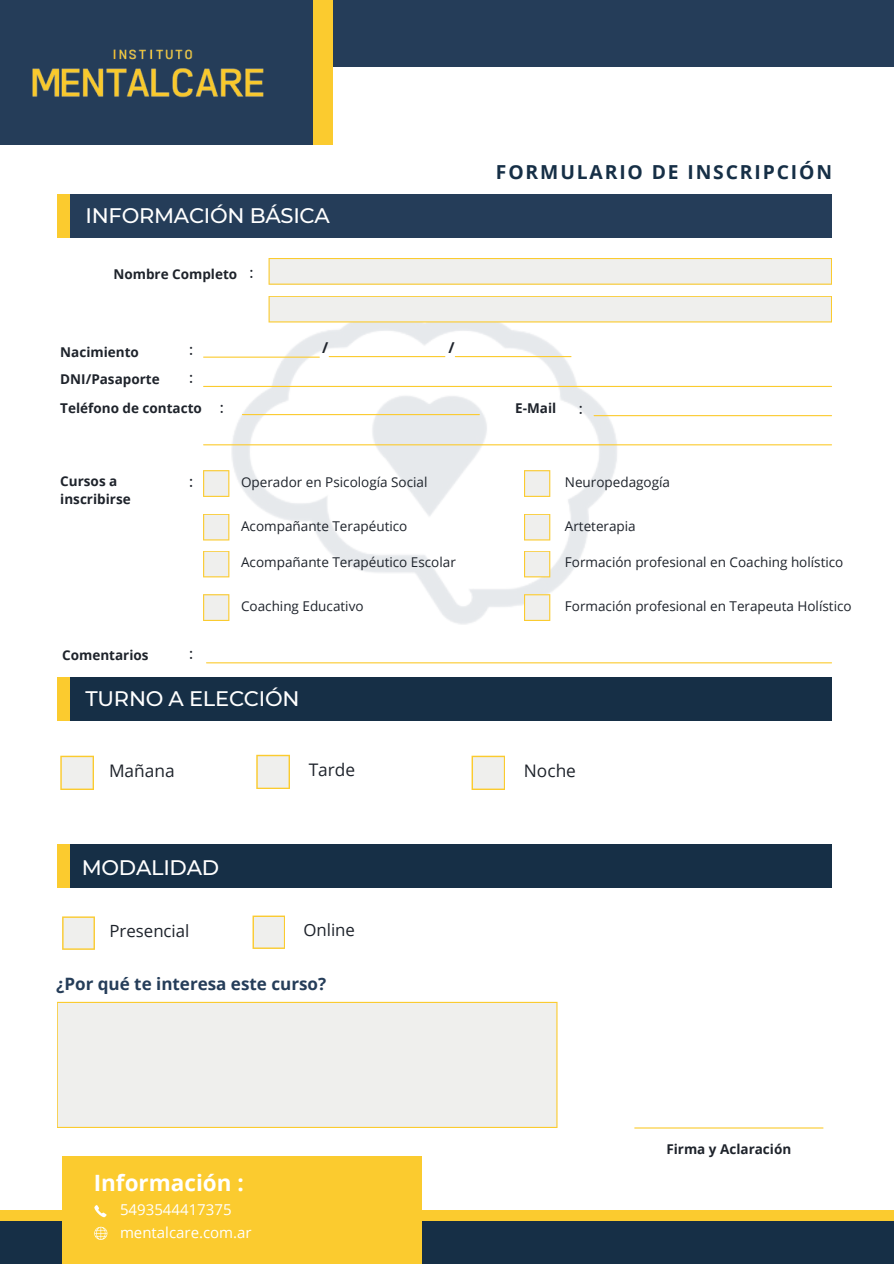
<style>
.page{position:relative;width:894px;height:1264px;background:#fff}
.page>*{position:absolute;margin:0;border:0;box-sizing:border-box;transform-origin:0 0}
.t1{font:700 22.5px "Open Sans";color:#fff}
.t2{font:500 21px "Montserrat";letter-spacing:-.01em;color:#fff}
.t3{font:700 19.35px "Open Sans";letter-spacing:.095em;color:#162f46}
.t4{font:17.25px "Open Sans";color:#1e232b}
.t5{font:700 17.1px "Open Sans";color:#253d59}
.t6{font:16.8px "Open Sans";color:#1e232b}
.t7{font:15px "Open Sans";color:#fff}
.t8{font:500 15px "Montserrat";color:#1e232b}
.t9{font:700 15px "Open Sans";color:#1e232b}
.t10{font:13.5px "Open Sans";color:#1e232b}
.t11{font:700 13.5px/18px "Open Sans";color:#1e232b}
</style>
<div class="page">
<div style="left:332px;top:0;width:561px;height:67px;background:#253d59"></div>
<img style="left:57px;top:40px;width:775px;height:910px">
<div style="left:58px;top:677px;width:17px;height:44px;background:#fbcb2f"></div>
<div style="left:58px;top:844px;width:17px;height:43px;background:#fbcb2f"></div>
<div style="left:70px;top:677px;width:761px;height:44px;background:#162f46"></div>
<div style="left:70px;top:844px;width:761px;height:44px;background:#162f46"></div>
<div style="left:0;top:0;width:322px;height:145px;background:#253d59"></div>
<div style="left:313px;top:0;width:19px;height:145px;background:#fbcb2f"></div>
<div style="left:0;top:1220px;width:893px;height:43px;background:#162f46"></div>
<div style="left:0;top:1209px;width:893px;height:11px;background:#fbcb2f"></div>
<div style="left:62px;top:1156px;width:359px;height:107px;background:#fbcb2f"></div>
<hr style="left:634px;top:1127px;width:188px;height:1px;background:#fbcb2f">
<svg style="left:94px;top:1226px;width:13px;height:13px"></svg>
<hr style="left:206px;top:662px;width:625px;height:1px;background:#fbcb2f">
<hr style="left:203px;top:444px;width:628px;height:1px;background:#fbcb2f">
<hr style="left:594px;top:415px;width:237px;height:1px;background:#fbcb2f">
<hr style="left:242px;top:414px;width:237px;height:1px;background:#fbcb2f">
<hr style="left:203px;top:386px;width:628px;height:1px;background:#fbcb2f">
<hr style="left:203px;top:356px;width:116px;height:2px;background:#fbcb2f">
<hr style="left:329px;top:356px;width:116px;height:1px;background:#fbcb2f">
<hr style="left:455px;top:356px;width:116px;height:1px;background:#fbcb2f">
<svg style="left:268px;top:258px;width:563px;height:27px;background:#efebdd"></svg>
<svg style="left:268px;top:296px;width:563px;height:26px;background:#efece1"></svg>
<svg style="left:524px;top:470px;width:26px;height:27px"></svg>
<svg style="left:203px;top:470px;width:26px;height:27px"></svg>
<svg style="left:94px;top:1205px;width:12px;height:12px"></svg>
<img style="left:32px;top:49px;width:232px;height:49px">
<svg style="left:524px;top:513px;width:26px;height:27px"></svg>
<svg style="left:203px;top:513px;width:26px;height:27px"></svg>
<svg style="left:524px;top:550px;width:26px;height:27px"></svg>
<svg style="left:203px;top:550px;width:26px;height:27px"></svg>
<svg style="left:524px;top:594px;width:26px;height:27px"></svg>
<svg style="left:203px;top:594px;width:26px;height:27px"></svg>
<svg style="left:471px;top:755px;width:34px;height:35px"></svg>
<svg style="left:60px;top:755px;width:34px;height:35px"></svg>
<svg style="left:256px;top:754px;width:34px;height:35px"></svg>
<svg style="left:62px;top:916px;width:33px;height:33px"></svg>
<svg style="left:252px;top:915px;width:33px;height:33px"></svg>
<div style="left:57px;top:1001px;width:500px;height:126px;background:#efefed"></div>
<p class="t2" style="left:85px;top:203px;width:246px">INFORMACIÓN BÁSICA</p>
<p class="t11" style="left:113px;top:264px;width:125px">Nombre Completo</p>
<h6 class="t8" style="left:250px;top:263px;width:5px">:</h6>
<p class="t8" style="left:189px;top:341px;width:5px">:</p>
<h6 class="t9" style="left:322px;top:337px;width:8px">/</h6>
<p class="t9" style="left:448px;top:337px;width:8px">/</p>
<p class="t8" style="left:189px;top:368px;width:5px">:</p>
<h6 class="t8" style="left:220px;top:398px;width:5px">:</h6>
<h1 class="t11" style="left:60px;top:342px;width:80px">Nacimiento</h1>
<p class="t11" style="left:60px;top:370px;width:101px">DNI/Pasaporte</p>
<h6 class="t11" style="left:60px;top:399px;width:143px">Teléfono de contacto</h6>
<p class="t3" style="left:496px;top:158px;width:337px">FORMULARIO DE INSCRIPCIÓN</p>
<p class="t11" style="left:515px;top:399px;width:42px">E-Mail</p>
<p class="t8" style="left:579px;top:399px;width:5px">:</p>
<p class="t11" style="left:60px;top:472px;width:72px">Cursos a inscribirse</p>
<p class="t8" style="left:189px;top:472px;width:5px">:</p>
<p class="t11" style="left:62px;top:645px;width:88px">Comentarios</p>
<p class="t8" style="left:189px;top:644px;width:5px">:</p>
<p class="t10" style="left:241px;top:472px;width:188px">Operador en Psicología Social</p>
<h6 class="t10" style="left:564px;top:472px;width:107px">Neuropedagogía</h6>
<p class="t10" style="left:241px;top:516px;width:168px">Acompañante Terapéutico</p>
<p class="t10" style="left:564px;top:516px;width:72px">Arteterapia</p>
<p class="t10" style="left:241px;top:553px;width:216px">Acompañante Terapéutico Escolar</p>
<p class="t10" style="left:564px;top:553px;width:280px">Formación profesional en Coaching holístico</p>
<p class="t10" style="left:241px;top:596px;width:124px">Coaching Educativo</p>
<p class="t10" style="left:564px;top:596px;width:288px">Formación profesional en Terapeuta Holístico</p>
<h3 class="t2" style="left:85px;top:686px;width:215px">TURNO A ELECCIÓN</h3>
<p class="t4" style="left:109px;top:758px;width:67px">Mañana</p>
<p class="t4" style="left:308px;top:758px;width:48px">Tarde</p>
<p class="t4" style="left:524px;top:758px;width:54px">Noche</p>
<h6 class="t2" style="left:82px;top:854px;width:139px">MODALIDAD</h6>
<p class="t6" style="left:109px;top:919px;width:81px">Presencial</p>
<h1 class="t6" style="left:303px;top:918px;width:53px">Online</h1>
<h5 class="t5" style="left:56px;top:971px;width:271px">¿Por qué te interesa este curso?</h5>
<p class="t1" style="left:94px;top:1166px;width:151px">Información :</p>
<h6 class="t7" style="left:120px;top:1199px;width:113px">5493544417375</h6>
<p class="t7" style="left:120px;top:1221px;width:133px">mentalcare.com.ar</p>
<p class="t11" style="left:666px;top:1139px;width:126px">Firma y Aclaración</p>
</div>
